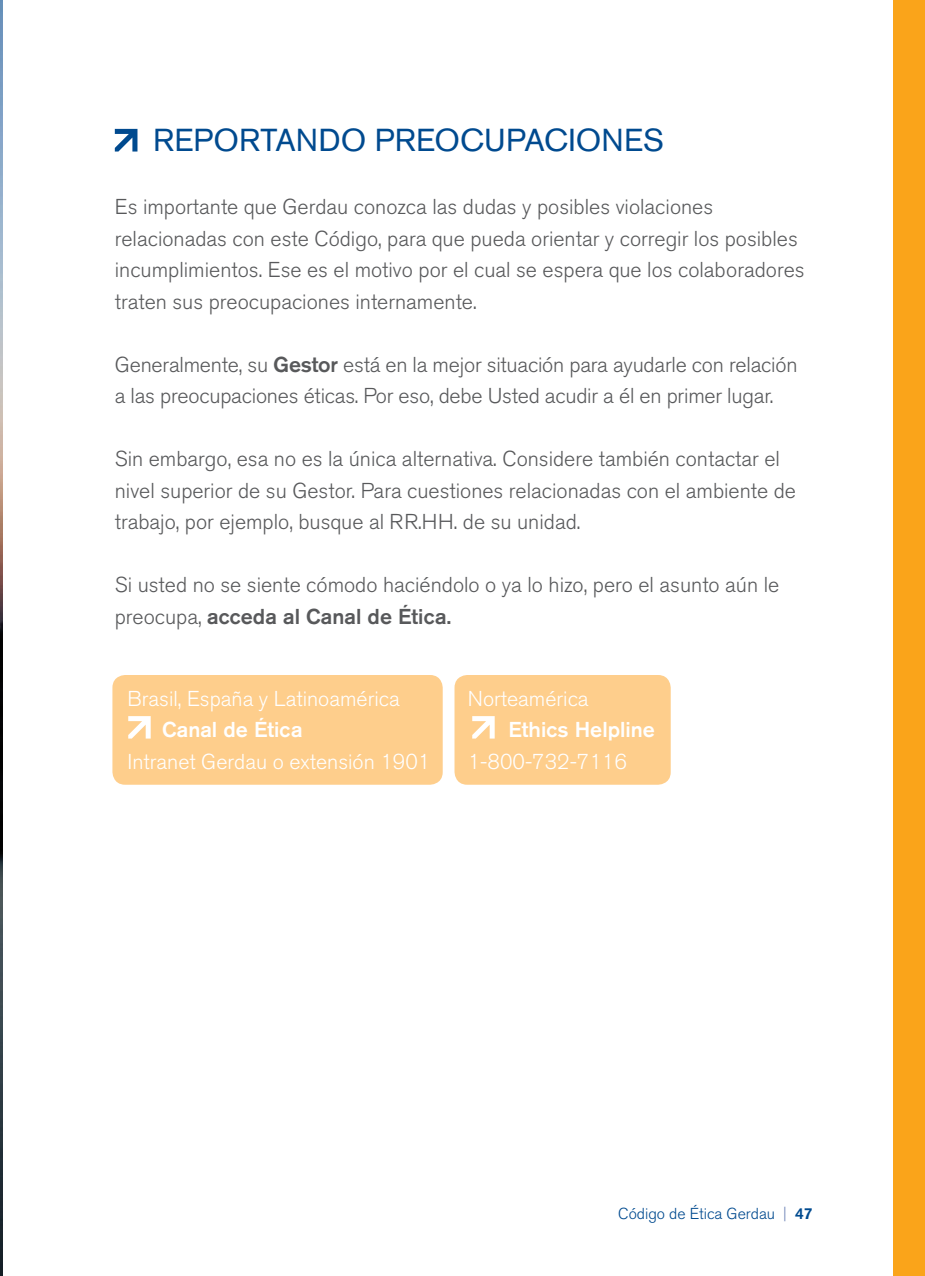
<style>
.page{position:relative;width:925px;height:1276px;background:#fff}
.page>*{position:absolute;margin:0;border:0;box-sizing:border-box;transform-origin:0 0}
.t1{font:31.5px "Akzidenz Grotesk BE";letter-spacing:.005em;color:#004a8f}
.t2{font:300 21.38px/31.5px "Akzidenz Grotesk BE";color:#58595b}
.t3{font:300 21.38px "Akzidenz Grotesk BE";color:#fff}
.t4{font:500 21.38px "Akzidenz Grotesk BE";color:#fff}
.t5{font:300 15.75px "Akzidenz Grotesk BE";color:#004a8f}
.s1{font-weight:500}
.s2{color:#778bbc}
</style>
<div class="page">
<svg style="left:115px;top:129px;width:22px;height:22px"></svg>
<img style="left:0;top:0;width:2px;height:1276px">
<div style="left:112px;top:675px;width:331px;height:109px;background:#fece8c;border-radius:13px"></div>
<div style="left:454px;top:675px;width:217px;height:109px;background:#fece8c;border-radius:13px"></div>
<svg style="left:128px;top:716px;width:23px;height:22px"></svg>
<svg style="left:472px;top:716px;width:23px;height:22px"></svg>
<div style="left:893px;top:0;width:32px;height:1276px;background:#faa41a"></div>
<h1 class="t1" style="left:153px;top:121px;width:512px">REPORTANDO PREOCUPACIONES</h1>
<p class="t2" style="left:115px;top:191px;width:691px">Es importante que Gerdau conozca las dudas y posibles violaciones relacionadas con este Código, para que pueda orientar y corregir los posibles incumplimientos. Ese es el motivo por el cual se espera que los colaboradores traten sus preocupaciones internamente.</p>
<p class="t2" style="left:115px;top:349px;width:684px">Generalmente, su <span class="s1">Gestor</span> está en la mejor situación para ayudarle con relación a las preocupaciones éticas. Por eso, debe Usted acudir a él en primer lugar.</p>
<p class="t2" style="left:115px;top:443px;width:683px">Sin embargo, esa no es la única alternativa. Considere también contactar el nivel superior de su Gestor. Para cuestiones relacionadas con el ambiente de trabajo, por ejemplo, busque al RR.HH. de su unidad.</p>
<p class="t2" style="left:115px;top:570px;width:666px">Si usted no se siente cómodo haciéndolo o ya lo hizo, pero el asunto aún le preocupa, <span class="s1">acceda al Canal de Ética.</span></p>
<p class="t3" style="left:128px;top:686px;width:274px">Brasil, España y Latinoamérica</p>
<p class="t4" style="left:162px;top:716px;width:142px">Canal de Ética</p>
<p class="t3" style="left:128px;top:749px;width:304px">Intranet Gerdau o extensión 1901</p>
<p class="t3" style="left:468px;top:686px;width:122px">Norteamérica</p>
<p class="t4" style="left:508px;top:716px;width:148px">Ethics Helpline</p>
<p class="t3" style="left:468px;top:749px;width:160px">1-800-732-7116</p>
<p class="t5" style="left:618px;top:1204px;width:196px">Código de Ética Gerdau <span class="s2">|</span> <span class="s1">47</span></p>
</div>
